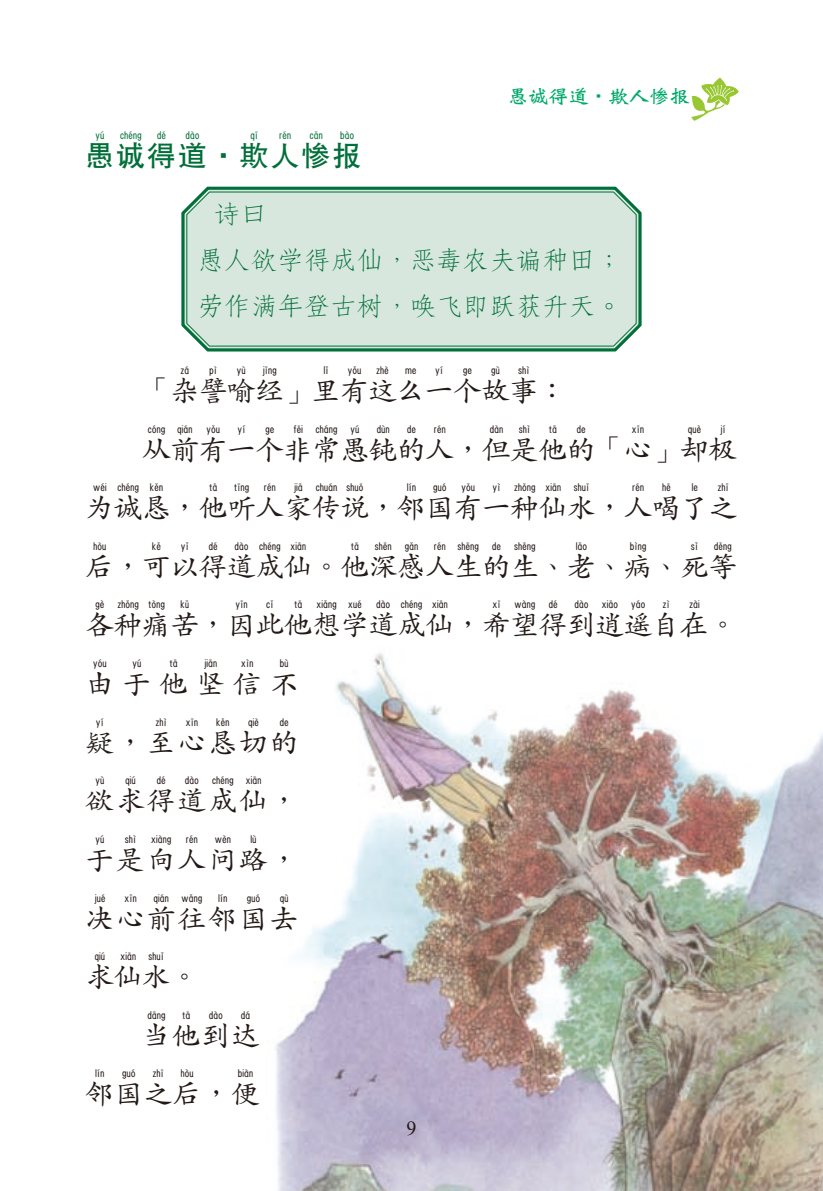
<style>
.page{position:relative;width:823px;height:1191px;background:#fff}
.page>*{position:absolute;margin:0;border:0;box-sizing:border-box;transform-origin:0 0}
.t1{font:28px "DFP Kai W5 GB5 H Pin In 1 NLU BFW";letter-spacing:-.04em;color:#231916;scale:1.05 1}
.t2{font:28px "DFP Hei W7 GB5 H Pin In 1 NLU BFW";letter-spacing:.05em;color:#006f39;scale:1.05 1}
.t3{font:28px "DFP Kai W5 GB5 H Pin In 1 NLU BFW";letter-spacing:.045em;color:#231916;scale:1.05 1}
.t4{font:26px/46px "DF Fang Song W4 GB5";letter-spacing:-.03em;color:#006f39;scale:1.05 1}
.t5{font:20px "DF Wei Bei W7 GB5";letter-spacing:-.04em;color:#00a969;scale:1.05 1}
.s1{font-family:"DFP Kai W5 GB5 H Pin In 2 NLU BFW"}
</style>
<div class="page">
<img style="left:275px;top:653px;width:547px;height:538px">
<svg style="left:691px;top:78px;width:47px;height:43px"></svg>
<svg style="left:181px;top:186px;width:461px;height:166px;background:#6aaa8a"></svg>
<div style="left:186px;top:191px;width:450px;height:156px;background:#d8e7dd"></div>
<svg style="left:407px;top:1121px;width:8px;height:14px"></svg>
<p class="t2" style="left:85px;top:130px;width:265px">愚誠得道‧欺人慘報</p>
<p class="t5" style="left:507px;top:86px;width:175px">愚誠得道‧欺人慘報</p>
<p class="t4" style="left:198px;top:191px;width:406px;text-indent:16px">詩曰<br>愚人欲學得成仙，惡毒農夫諞種田；勞作滿年登古樹，喚飛即躍獲昇天。</p>
<p class="t1" style="left:142px;top:364px;width:406px">「雜譬喻經」裏有這麼一個故事：</p>
<p class="t1" style="left:142px;top:423px;width:568px">從前有一個非常愚鈍的人，但是他的「心」卻極</p>
<p class="t1" style="left:85px;top:482px;width:622px">為誠懇，他聽人家傳說，鄰國有<span class="s1">一</span>種仙水，人喝了之</p>
<p class="t1" style="left:85px;top:540px;width:622px">後，可以得道成仙。他深感人生的生、老、病、死等</p>
<p class="t1" style="left:85px;top:599px;width:622px">各種痛苦，因此他想學道成仙，希望得到逍遙自在。</p>
<p class="t1" style="left:85px;top:657px;width:205px">由於他堅信<span class="s1">不</span></p>
<p class="t1" style="left:85px;top:716px;width:205px">疑，至心懇切的</p>
<p class="t1" style="left:85px;top:775px;width:205px">欲求得道成仙，</p>
<p class="t1" style="left:85px;top:833px;width:205px">於是向人問路，</p>
<p class="t3" style="left:85px;top:892px;width:205px">決心前往鄰國去</p>
<p class="t1" style="left:85px;top:950px;width:110px">求仙水。</p>
<p class="t1" style="left:142px;top:1009px;width:114px">當他到達</p>
<p class="t1" style="left:85px;top:1068px;width:168px">鄰國之後，便</p>
</div>
